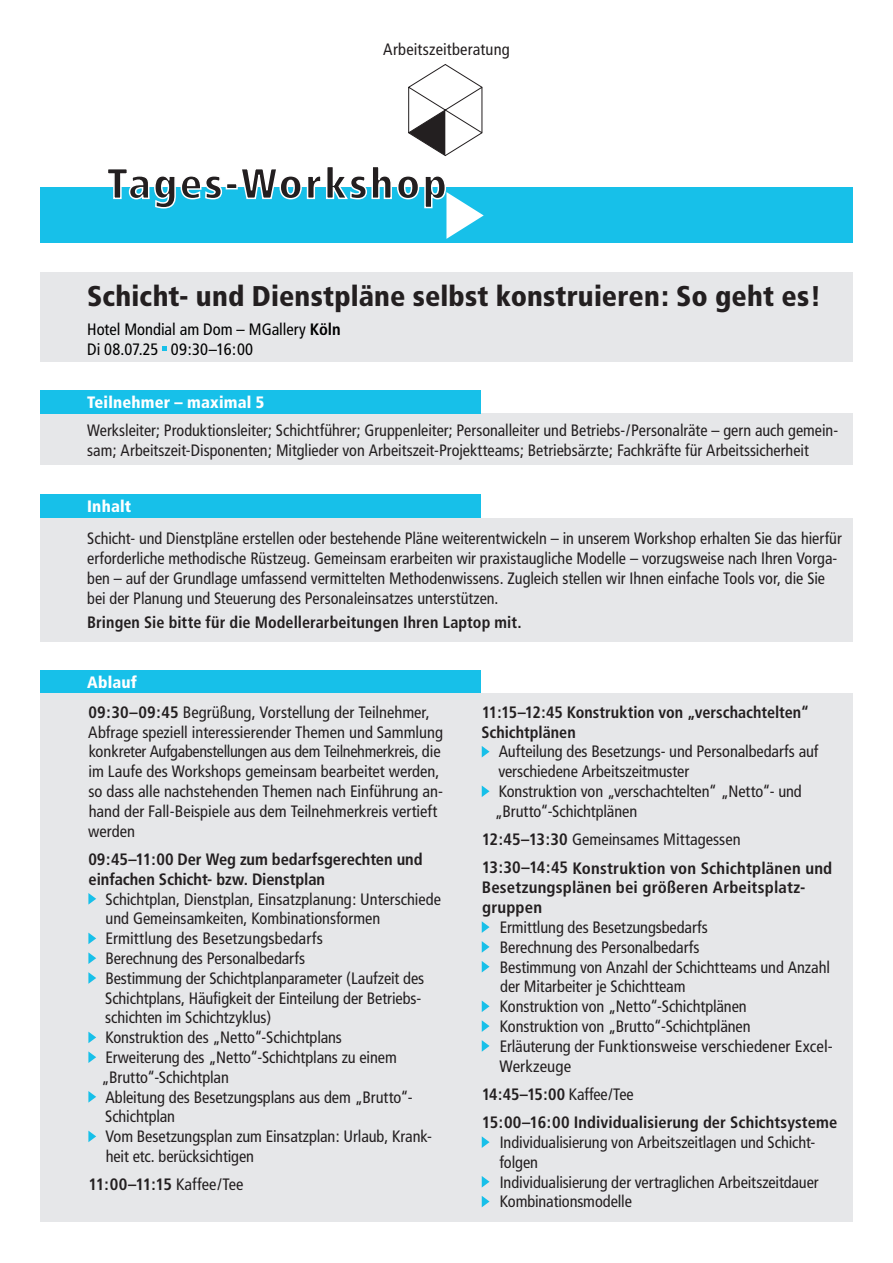
<style>
.page{position:relative;width:893px;height:1263px;background:#fff}
.page>*{position:absolute;margin:0;border:0;box-sizing:border-box;transform-origin:0 0}
.t1{font:900 condensed 28.5px "Frutiger";letter-spacing:.005em;color:#231f20}
.t2{font:condensed 16.5px/19.8px "Frutiger";letter-spacing:-.005em;color:#231f20}
.t3{font:700 condensed 16.5px/19.8px "Frutiger";letter-spacing:.005em;color:#231f20}
.t4{font:condensed 16.5px/19.8px "Frutiger";color:#000}
.t5{font:900 condensed 16.5px "Frutiger";letter-spacing:.01em;color:#fff}
.s1{font-weight:700}
.s2{font-weight:900;color:#fff}
.s3{font-weight:400}
</style>
<div class="page">
<div style="left:40px;top:518px;width:813px;height:124px;background:#e6e7e9"></div>
<div style="left:40px;top:494px;width:440px;height:23px;background:#17c0e9"></div>
<div style="left:40px;top:414px;width:813px;height:51px;background:#e6e7e9"></div>
<div style="left:40px;top:390px;width:440px;height:24px;background:#17c0e9"></div>
<svg style="left:408px;top:64px;width:74px;height:92px"></svg>
<div style="left:40px;top:670px;width:440px;height:23px;background:#17c0e9"></div>
<div style="left:40px;top:693px;width:813px;height:528px;background:#e6e7e9"></div>
<svg style="left:88px;top:893px;width:8px;height:11px"></svg>
<svg style="left:88px;top:932px;width:8px;height:12px"></svg>
<svg style="left:88px;top:952px;width:8px;height:12px"></svg>
<svg style="left:88px;top:972px;width:8px;height:12px"></svg>
<svg style="left:88px;top:1031px;width:8px;height:12px"></svg>
<svg style="left:88px;top:1051px;width:8px;height:12px"></svg>
<svg style="left:88px;top:1091px;width:8px;height:11px"></svg>
<svg style="left:88px;top:1130px;width:8px;height:12px"></svg>
<svg style="left:482px;top:746px;width:8px;height:11px"></svg>
<svg style="left:482px;top:785px;width:8px;height:12px"></svg>
<svg style="left:482px;top:921px;width:8px;height:12px"></svg>
<svg style="left:482px;top:941px;width:8px;height:12px"></svg>
<svg style="left:482px;top:961px;width:8px;height:11px"></svg>
<svg style="left:482px;top:1000px;width:8px;height:12px"></svg>
<svg style="left:482px;top:1020px;width:8px;height:12px"></svg>
<svg style="left:482px;top:1040px;width:8px;height:12px"></svg>
<svg style="left:482px;top:1136px;width:8px;height:12px"></svg>
<svg style="left:482px;top:1176px;width:8px;height:11px"></svg>
<svg style="left:482px;top:1196px;width:8px;height:11px"></svg>
<div style="left:40px;top:272px;width:813px;height:89px;background:#e6e7e9"></div>
<svg style="left:162px;top:347px;width:5px;height:4px"></svg>
<div style="left:40px;top:188px;width:813px;height:55px;background:#17c0e9"></div>
<svg style="left:107px;top:169px;width:116px;height:40px"></svg>
<div style="left:226px;top:183px;width:12px;height:6px;border:2px solid #fff"></div>
<svg style="left:239px;top:167px;width:245px;height:72px"></svg>
<p class="t2" style="left:383px;top:39px;width:128px">Arbeitszeitberatung</p>
<h1 class="t1" style="left:87px;top:279px;width:735px">Schicht- und Dienstpläne selbst konstruieren: So geht es!</h1>
<p class="t4" style="left:87px;top:320px;width:255px">Hotel Mondial am Dom – MGallery <span class="s1">Köln<br></span>Di 08.07.25 09:30–16:00</p>
<p class="t5" style="left:87px;top:393px;width:179px">Teilnehmer – maximal 5</p>
<p class="t2" style="left:87px;top:420px;width:753px">Werksleiter; Produktionsleiter; Schichtführer; Gruppenleiter; Personalleiter und Betriebs-/Personalräte – gern auch gemein&shy;sam; Arbeitszeit-Disponenten; Mitglieder von Arbeitszeit-Projektteams; Betriebsärzte; Fachkräfte für Arbeitssicherheit</p>
<p class="t5" style="left:87px;top:496px;width:46px">Inhalt</p>
<p class="t2" style="left:87px;top:529px;width:756px">Schicht- und Dienstpläne erstellen oder bestehende Pläne weiterentwickeln – in unserem Workshop erhalten Sie das hierfür erforderliche methodische Rüstzeug. Gemeinsam erarbeiten wir praxistaugliche Modelle – vorzugsweise nach Ihren Vorga&shy;ben – auf der Grundlage umfassend vermittelten Methodenwissens. Zugleich stellen wir Ihnen einfache Tools vor, die Sie bei der Planung und Steuerung des Personaleinsatzes unterstützen.</p>
<p class="t3" style="left:87px;top:612px;width:436px">Bringen Sie bitte für die Modellerarbeitungen Ihren Laptop mit.</p>
<p class="t2" style="left:87px;top:668px;width:344px;line-height:29.7px"><span class="s2">Ablauf<br></span><span class="s1">09:30–09:45</span> Begrüßung, Vorstellung der Teilnehmer,</p>
<p class="t2" style="left:88px;top:722px;width:356px">Abfrage speziell interessierender Themen und Sammlung konkreter Aufgabenstellungen aus dem Teilnehmerkreis, die im Laufe des Workshops gemeinsam bearbeitet werden, so dass alle nachstehenden Themen nach Einführung an&shy;hand der Fall-Beispiele aus dem Teilnehmerkreis vertieft werden</p>
<p class="t3" style="left:88px;top:849px;width:336px">09:45–11:00 Der Weg zum bedarfsgerechten und einfachen Schicht- bzw. Dienstplan</p>
<p class="t2" style="left:101px;top:889px;width:341px">Schichtplan, Dienstplan, Einsatzplanung: Unterschiede und Gemeinsamkeiten, Kombinationsformen Ermittlung des Besetzungsbedarfs<br>Berechnung des Personalbedarfs<br>Bestimmung der Schichtplanparameter (Laufzeit des Schichtplans, Häufigkeit der Einteilung der Betriebs&shy;schichten im Schichtzyklus)<br>Konstruktion des „Netto“-Schichtplans<br>Erweiterung des „Netto“-Schichtplans zu einem „Brutto“-Schichtplan<br>Ableitung des Besetzungsplans aus dem „Brutto“- Schichtplan<br>Vom Besetzungsplan zum Einsatzplan: Urlaub, Krank&shy;heit etc. berücksichtigen</p>
<p class="t3" style="left:88px;top:1175px;width:157px">11:00–11:15 <span class="s3">Kaffee/Tee</span></p>
<p class="t3" style="left:481px;top:702px;width:329px">11:15–12:45 Konstruktion von „verschachtelten“<br>Schichtplänen</p>
<p class="t2" style="left:495px;top:742px;width:325px">Aufteilung des Besetzungs- und Personalbedarfs auf verschiedene Arbeitszeitmuster<br>Konstruktion von „verschachtelten“ „Netto“- und „Brutto“-Schichtplänen</p>
<p class="t3" style="left:482px;top:825px;width:352px;line-height:28.3px">12:45–13:30 <span class="s3">Gemeinsames Mittagessen<br></span>13:30–14:45 Konstruktion von Schichtplänen und</p>
<p class="t3" style="left:482px;top:878px;width:325px">Besetzungsplänen bei größeren Arbeitsplatz&shy;gruppen</p>
<p class="t2" style="left:499px;top:917px;width:335px">Ermittlung des Besetzungsbedarfs<br>Berechnung des Personalbedarfs<br>Bestimmung von Anzahl der Schichtteams und Anzahl der Mitarbeiter je Schichtteam<br>Konstruktion von „Netto“-Schichtplänen<br>Konstruktion von „Brutto“-Schichtplänen<br>Erläuterung der Funktionsweise verschiedener Excel-Werkzeuge</p>
<p class="t3" style="left:482px;top:1080px;width:357px;line-height:28.3px">14:45–15:00 <span class="s3">Kaffee/Tee<br></span>15:00–16:00 Individualisierung der Schichtsysteme</p>
<p class="t2" style="left:499px;top:1132px;width:321px">Individualisierung von Arbeitszeitlagen und Schicht&shy;folgen<br>Individualisierung der vertraglichen Arbeitszeitdauer Kombinationsmodelle</p>
</div>
